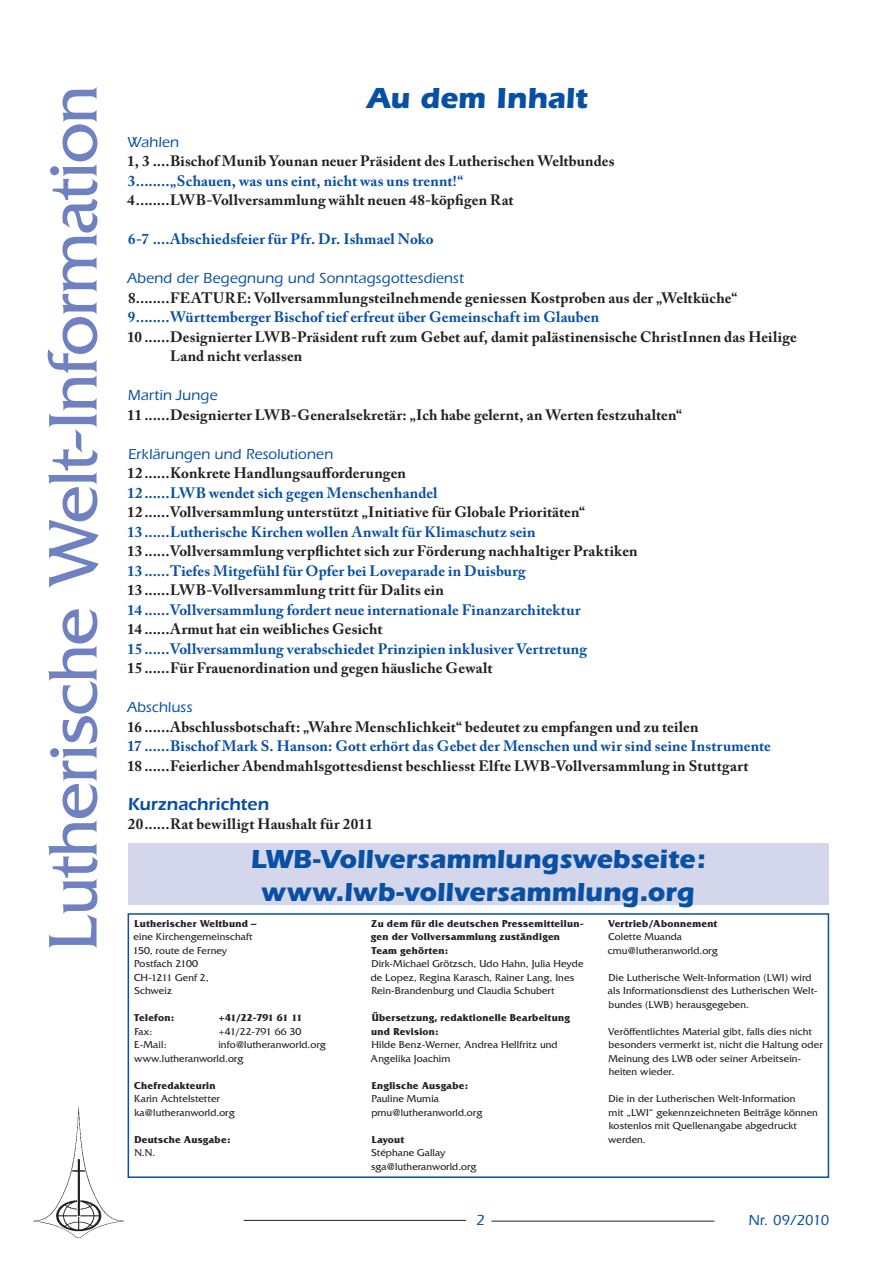
<style>
.page{position:relative;width:893px;height:1263px;background:#fff}
.page>*{position:absolute;margin:0;border:0;box-sizing:border-box;transform-origin:0 0}
.t1{font:72px "Friz Quadrata";letter-spacing:-.02em;color:#6f81c0}
.t2{font:700 30px "Itc Eras";letter-spacing:-.005em;color:#0850a3}
.t3{font:700 27px/33px "Itc Eras";letter-spacing:-.005em;color:#0850a3;text-align:center}
.t4{font:600 18px "Itc Eras";color:#0850a3}
.t5{font:700 15px/19.5px "Adobe Caslon Pro";letter-spacing:.01em;color:#231f20}
.t6{font:700 15px "Adobe Caslon Pro";letter-spacing:.01em;color:#0850a3}
.t7{font:500 15px "Itc Eras";letter-spacing:.005em;color:#0850a3}
.t8{font:10.5px/13.5px "Friz Quadrata";letter-spacing:.01em;color:#231f20}
.t9{font:700 10.5px/13.5px "Friz Quadrata";letter-spacing:.025em;color:#231f20}
.t10{font:700 10.5px "Friz Quadrata";letter-spacing:-.035em;color:#231f20}
.t11{font:10.5px "Friz Quadrata";letter-spacing:-.01em;color:#231f20}
</style>
<div class="page">
<hr style="left:491px;top:1221px;width:223px;height:1px;background:#231f20">
<hr style="left:244px;top:1220px;width:222px;height:1px;background:#231f20">
<img style="left:33px;top:1096px;width:95px;height:142px">
<div style="left:128px;top:913px;width:701px;height:265px;border:2px solid #0850a3"></div>
<div style="left:128px;top:843px;width:700px;height:62px;background:#d4d7ec"></div>
<h1 class="t1" style="left:33px;top:951px;width:868px;rotate:-90deg">Lutherische Welt-Information</h1>
<h2 class="t2" style="left:367px;top:80px;width:222px">Au dem Inhalt</h2>
<p class="t7" style="left:128px;top:133px;width:53px">Wahlen</p>
<p class="t5" style="left:127px;top:151px;width:489px">1, 3 ....Bischof Munib Younan neuer Präsident des Lutherischen Weltbundes</p>
<p class="t6" style="left:128px;top:172px;width:337px">3........„Schauen, was uns eint, nicht was uns trennt!“</p>
<p class="t5" style="left:127px;top:190px;width:388px">4........LWB-Vollversammlung wählt neuen 48-köpfigen Rat</p>
<p class="t6" style="left:128px;top:230px;width:307px">6-7 ....Abschiedsfeier für Pfr. Dr. Ishmael Noko</p>
<p class="t7" style="left:127px;top:270px;width:338px">Abend der Begegnung und Sonntagsgottesdienst</p>
<p class="t5" style="left:128px;top:288px;width:611px">8........FEATURE: Vollversammlungsteilnehmende geniessen Kostproben aus der „Weltküche“</p>
<p class="t6" style="left:128px;top:308px;width:473px">9........Württemberger Bischof tief erfreut über Gemeinschaft im Glauben</p>
<p class="t5" style="left:170px;top:327px;width:628px;text-indent:-43px">10 ......Designierter LWB-Präsident ruft zum Gebet auf, damit palästinensische ChristInnen das Heilige<br>Land nicht verlassen</p>
<p class="t7" style="left:128px;top:387px;width:91px">Martin Junge</p>
<p class="t5" style="left:127px;top:405px;width:556px">11 ......Designierter LWB-Generalsekretär: „Ich habe gelernt, an Werten festzuhalten“</p>
<p class="t7" style="left:128px;top:445px;width:206px">Erklärungen und Resolutionen</p>
<p class="t5" style="left:127px;top:463px;width:280px">12......Konkrete Handlungsaufforderungen</p>
<p class="t6" style="left:127px;top:484px;width:312px">12......LWB wendet sich gegen Menschenhandel</p>
<p class="t5" style="left:127px;top:502px;width:459px">12......Vollversammlung unterstützt „Initiative für Globale Prioritäten“</p>
<p class="t6" style="left:127px;top:523px;width:410px">13 ......Lutherische Kirchen wollen Anwalt für Klimaschutz sein</p>
<p class="t5" style="left:127px;top:541px;width:512px">13 ......Vollversammlung verpflichtet sich zur Förderung nachhaltiger Praktiken</p>
<p class="t6" style="left:127px;top:562px;width:400px">13 ......Tiefes Mitgefühl für Opfer bei Loveparade in Duisburg</p>
<p class="t5" style="left:127px;top:580px;width:318px">13 ......LWB-Vollversammlung tritt für Dalits ein</p>
<p class="t6" style="left:127px;top:601px;width:455px">14 ......Vollversammlung fordert neue internationale Finanzarchitektur</p>
<p class="t5" style="left:127px;top:619px;width:257px">14 ......Armut hat ein weibliches Gesicht</p>
<p class="t6" style="left:127px;top:640px;width:461px">15......Vollversammlung verabschiedet Prinzipien inklusiver Vertretung</p>
<p class="t5" style="left:127px;top:658px;width:367px">15......Für Frauenordination und gegen häusliche Gewalt</p>
<p class="t7" style="left:127px;top:699px;width:66px">Abschluss</p>
<p class="t5" style="left:127px;top:717px;width:573px">16 ......Abschlussbotschaft: „Wahre Menschlichkeit“ bedeutet zu empfangen und zu teilen</p>
<p class="t6" style="left:127px;top:737px;width:645px">17 ......Bischof Mark S. Hanson: Gott erhört das Gebet der Menschen und wir sind seine Instrumente</p>
<p class="t5" style="left:127px;top:756px;width:623px">18 ......Feierlicher Abendmahlsgottesdienst beschliesst Elfte LWB-Vollversammlung in Stuttgart</p>
<p class="t4" style="left:128px;top:793px;width:143px">Kurznachrichten</p>
<p class="t5" style="left:128px;top:814px;width:247px">20......Rat bewilligt Haushalt für 2011</p>
<h3 class="t3" style="left:250px;top:842px;width:457px">LWB-Vollversammlungswebseite: www.lwb-vollversammlung.org</h3>
<p class="t9" style="left:135px;top:917px;width:123px">Lutherischer Weltbund –</p>
<p class="t8" style="left:133px;top:930px;width:121px">eine Kirchengemeinschaft<br>150, route de Ferney<br>Postfach 2100<br>CH-1211 Genf 2,<br>Schweiz</p>
<p class="t9" style="left:134px;top:1011px;width:41px">Telefon:</p>
<p class="t10" style="left:218px;top:1012px;width:85px">+41/22-791 61 11</p>
<p class="t8" style="left:134px;top:1025px;width:20px">Fax:</p>
<p class="t11" style="left:218px;top:1025px;width:85px">+41/22-791 66 30</p>
<p class="t8" style="left:134px;top:1038px;width:34px">E-Mail:</p>
<p class="t9" style="left:371px;top:917px;width:215px">Zu dem für die deutschen Pressemitteilun&shy;gen der Vollversammlung zuständigen<br>Team gehörten:</p>
<p class="t8" style="left:371px;top:957px;width:214px">Dirk-Michael Grötzsch, Udo Hahn, Julia Heyde de Lopez, Regina Karasch, Rainer Lang, Ines<br>Rein-Brandenburg und Claudia Schubert</p>
<p class="t9" style="left:371px;top:1011px;width:200px">Übersetzung, redaktionelle Bearbeitung und Revision:</p>
<p class="t8" style="left:370px;top:1038px;width:189px">Hilde Benz-Werner, Andrea Hellfritz und<br>Angelika Joachim</p>
<p class="t9" style="left:372px;top:1079px;width:98px">Englische Ausgabe:</p>
<p class="t8" style="left:371px;top:1092px;width:113px">Pauline Mumia pmu@lutheranworld.org</p>
<p class="t9" style="left:372px;top:1133px;width:34px">Layout</p>
<p class="t8" style="left:371px;top:1146px;width:107px">Stéphane Gallay sga@lutheranworld.org</p>
<p class="t9" style="left:608px;top:917px;width:111px">Vertrieb/Abonnement</p>
<p class="t8" style="left:608px;top:930px;width:111px">Colette Muanda cmu@lutheranworld.org</p>
<p class="t8" style="left:608px;top:971px;width:211px">Die Lutherische Welt-Information (LWI) wird als Informationsdienst des Lutherischen Welt&shy;bundes (LWB) herausgegeben.</p>
<p class="t8" style="left:608px;top:1025px;width:216px">Veröffentlichtes Material gibt, falls dies nicht besonders vermerkt ist, nicht die Haltung oder Meinung des LWB oder seiner Arbeitsein&shy;heiten wieder.</p>
<p class="t8" style="left:608px;top:1092px;width:211px">Die in der Lutherischen Welt-Information<br>mit „LWI“ gekennzeichneten Beiträge können kostenlos mit Quellenangabe abgedruckt werden.</p>
<p class="t8" style="left:134px;top:1038px;width:193px;text-indent:84px">info@lutheranworld.org www.lutheranworld.org</p>
<p class="t9" style="left:134px;top:1079px;width:83px">Chefredakteurin</p>
<p class="t8" style="left:134px;top:1092px;width:102px">Karin Achtelstetter ka@lutheranworld.org</p>
<p class="t9" style="left:135px;top:1133px;width:97px">Deutsche Ausgabe:</p>
<p class="t8" style="left:134px;top:1146px;width:23px">N.N.</p>
<p class="t7" style="left:748px;top:1212px;width:82px">Nr. 09/2010</p>
</div>
